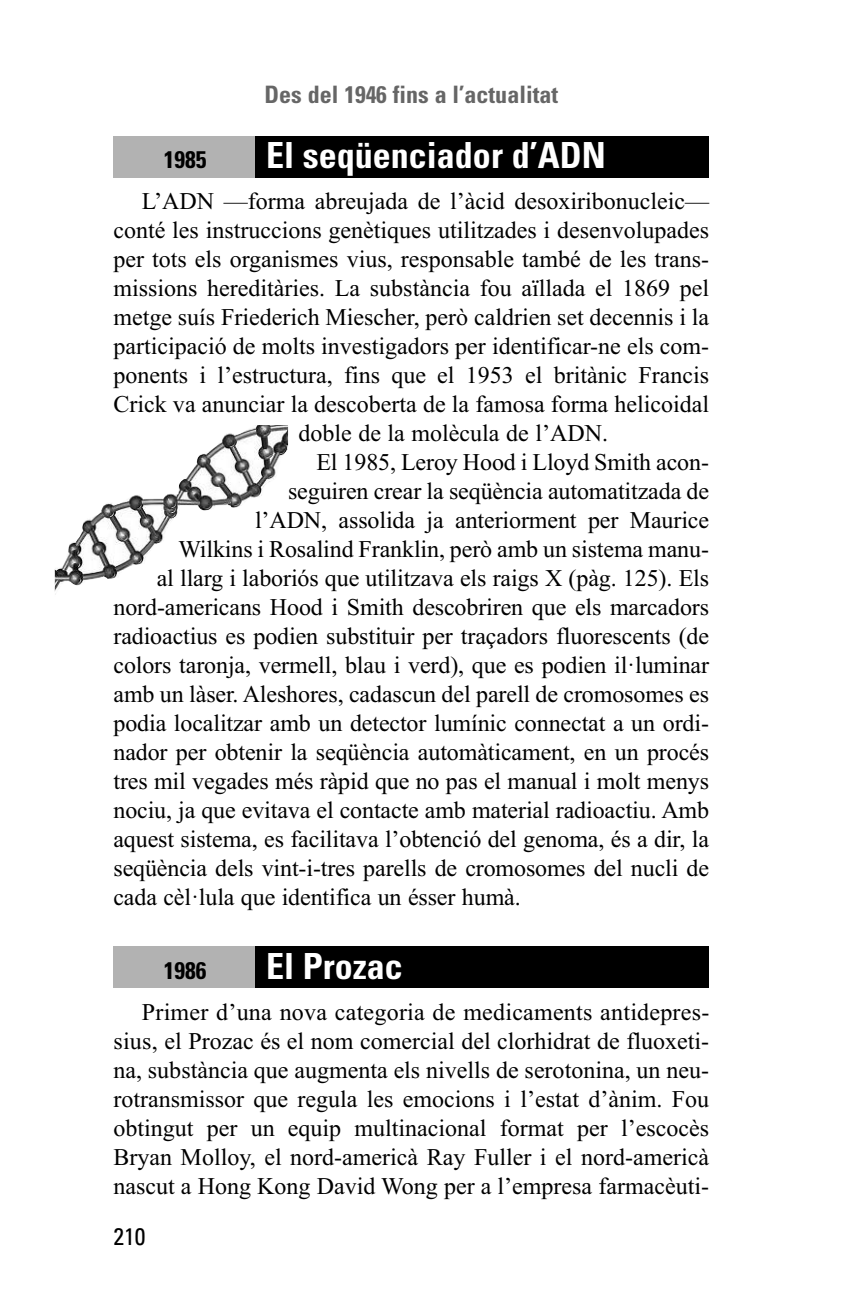
<style>
.page{position:relative;width:851px;height:1304px;background:#fff}
.page>*{position:absolute;margin:0;border:0;box-sizing:border-box;transform-origin:0 0}
.t1{font:700 condensed 36px "Univers";color:#fff}
.t2{font:24px/29px "Times New Roman";letter-spacing:-.005em;color:#000;text-align:justify}
.t3{font:700 condensed 24px "Univers";color:#666}
.t4{font:700 condensed 24px "Univers";color:#000}
.t5{font:condensed 24px "Univers";color:#000}
</style>
<div class="page">
<div style="left:113px;top:947px;width:596px;height:41px;background:#000"></div>
<div style="left:113px;top:947px;width:142px;height:41px;background:#b2b2b2"></div>
<div style="left:113px;top:136px;width:596px;height:41px;background:#000"></div>
<div style="left:113px;top:136px;width:142px;height:41px;background:#b2b2b2"></div>
<img style="left:55px;top:425px;width:233px;height:170px">
<p class="t3" style="left:264px;top:85px;width:295px">Des del 1946 fins a l’actualitat</p>
<p class="t4" style="left:164px;top:151px;width:44px">1985</p>
<h1 class="t1" style="left:266px;top:142px;width:341px">El seqüenciador d’ADN</h1>
<p class="t2" style="left:142px;top:186px;width:568px">L’ADN —forma abreujada de l’àcid desoxiribonucleic—</p>
<p class="t2" style="left:113px;top:215px;width:597px">conté les instruccions genètiques utilitzades i desenvolupades</p>
<p class="t2" style="left:113px;top:244px;width:597px">per tots els organismes vius, responsable també de les trans-</p>
<p class="t2" style="left:113px;top:273px;width:597px">missions hereditàries. La substància fou aïllada el 1869 pel</p>
<p class="t2" style="left:113px;top:302px;width:597px">metge suís Friederich Miescher, però caldrien set decennis i la</p>
<p class="t2" style="left:113px;top:331px;width:597px">participació de molts investigadors per identificar-ne els com-</p>
<p class="t2" style="left:113px;top:360px;width:597px">ponents i l’estructura, fins que el 1953 el britànic Francis</p>
<p class="t2" style="left:113px;top:389px;width:597px">Crick va anunciar la descoberta de la famosa forma helicoidal</p>
<p class="t2" style="left:298px;top:418px;width:311px">doble de la molècula de l’ADN.</p>
<p class="t2" style="left:316px;top:447px;width:394px">El 1985, Leroy Hood i Lloyd Smith acon-</p>
<p class="t2" style="left:288px;top:476px;width:422px">seguiren crear la seqüència automatitzada de</p>
<p class="t2" style="left:255px;top:505px;width:455px">l’ADN, assolida ja anteriorment per Maurice</p>
<p class="t2" style="left:178px;top:534px;width:532px">Wilkins i Rosalind Franklin, però amb un sistema manu-</p>
<p class="t2" style="left:157px;top:563px;width:554px">al llarg i laboriós que utilitzava els raigs X (pàg. 125). Els</p>
<p class="t2" style="left:113px;top:592px;width:597px">nord-americans Hood i Smith descobriren que els marcadors</p>
<p class="t2" style="left:113px;top:621px;width:597px">radioactius es podien substituir per traçadors fluorescents (de</p>
<p class="t2" style="left:113px;top:650px;width:597px">colors taronja, vermell, blau i verd), que es podien il·luminar</p>
<p class="t2" style="left:113px;top:679px;width:597px">amb un làser. Aleshores, cadascun del parell de cromosomes es</p>
<p class="t2" style="left:113px;top:708px;width:597px">podia localitzar amb un detector lumínic connectat a un ordi-</p>
<p class="t2" style="left:113px;top:737px;width:597px">nador per obtenir la seqüència automàticament, en un procés</p>
<p class="t2" style="left:113px;top:766px;width:597px">tres mil vegades més ràpid que no pas el manual i molt menys</p>
<p class="t2" style="left:113px;top:795px;width:597px">nociu, ja que evitava el contacte amb material radioactiu. Amb</p>
<p class="t2" style="left:113px;top:824px;width:597px">aquest sistema, es facilitava l’obtenció del genoma, és a dir, la</p>
<p class="t2" style="left:113px;top:853px;width:597px">seqüència dels vint-i-tres parells de cromosomes del nucli de</p>
<p class="t2" style="left:113px;top:882px;width:409px">cada cèl·lula que identifica un ésser humà.</p>
<p class="t4" style="left:164px;top:962px;width:44px">1986</p>
<h1 class="t1" style="left:266px;top:953px;width:138px">El Prozac</h1>
<p class="t2" style="left:113px;top:997px;width:597px;text-indent:28px">Primer d’una nova categoria de medicaments antidepres&shy;sius, el Prozac és el nom comercial del clorhidrat de fluoxeti&shy;na, substància que augmenta els nivells de serotonina, un neu&shy;rotransmissor que regula les emocions i l’estat d’ànim. Fou obtingut per un equip multinacional format per l’escocès Bryan Molloy, el nord-americà Ray Fuller i el nord-americà nascut a Hong Kong David Wong per a l’empresa farmacèuti-</p>
<p class="t5" style="left:113px;top:1227px;width:33px">210</p>
</div>
